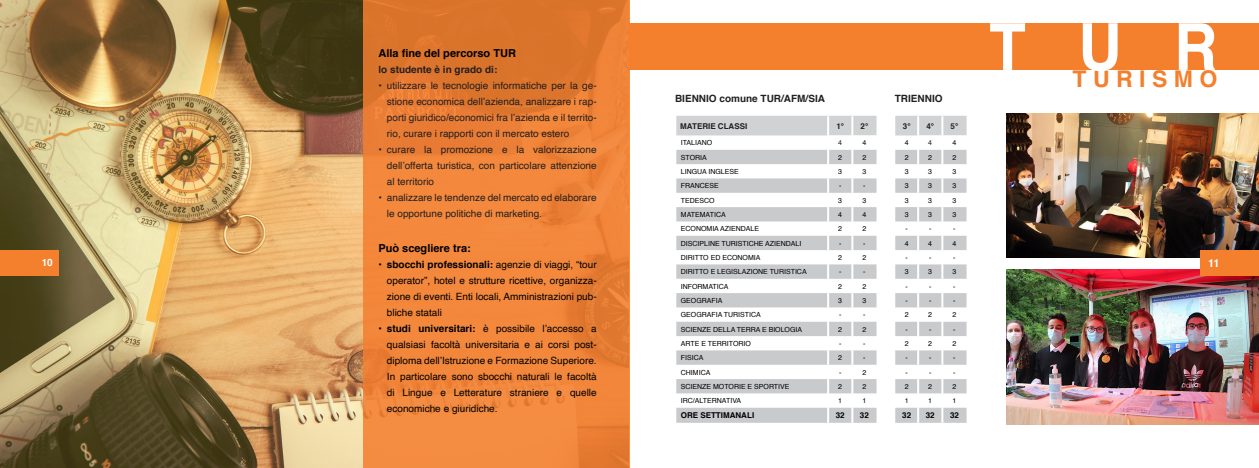
<style>
.page{position:relative;width:1259px;height:468px;background:#fff}
.page>*{position:absolute;margin:0;border:0;box-sizing:border-box;transform-origin:0 0}
.t1{font:700 64.8px "Helvetica";color:#fff;scale:.93 1}
.t2{font:700 23px "Helvetica";letter-spacing:.28em;color:#f4802e}
.t3{font:700 11px "Helvetica";color:#000}
.t4{font:700 11px "Helvetica";color:#fff}
.t5{font:10px/16px "Helvetica";color:#000;text-align:justify}
.t6{font:10px/16px "Helvetica";color:#231f20;text-align:justify}
.t7{font:700 10px "Helvetica";color:#231f20}
.t8{font:700 10px "Helvetica";color:#fff}
.t9{font:700 8px "Helvetica";color:#000001}
.t10{font:700 8px "Helvetica";color:#231f20}
.t11{font:7px "Helvetica";color:#000001}
.t12{font:7px "Helvetica";color:#000}
.t13{font:7px "Helvetica";color:#231f20}
.s1{font-weight:700}
</style>
<div class="page">
<svg style="left:363px;top:0;width:266px;height:468px;background:#ec8237"></svg>
<img style="left:0;top:0;width:362px;height:468px">
<div style="left:629px;top:23px;width:630px;height:47px;background:#f4802e"></div>
<svg style="left:676px;top:116px;width:200px;height:307px"></svg>
<svg style="left:895px;top:116px;width:71px;height:307px"></svg>
<img style="left:1006px;top:113px;width:253px;height:144px">
<img style="left:1006px;top:269px;width:253px;height:155px">
<div style="left:1200px;top:250px;width:59px;height:26px;background:#f4802e"></div>
<div style="left:0;top:250px;width:59px;height:26px;background:#f4802e"></div>
<p class="t1" style="left:989px;top:-5px;width:247px">T U R</p>
<p class="t2" style="left:1072px;top:60px;width:146px">TURISMO</p>
<p class="t3" style="left:378px;top:45px;width:139px">Alla fine del percorso TUR</p>
<p class="t7" style="left:378px;top:62px;width:120px">lo studente è in grado di:</p>
<p class="t6" style="left:387px;top:78px;width:211px;text-indent:-9px">• utilizzare le tecnologie informatiche per la ge&shy;stione economica dell’azienda, analizzare i rap&shy;porti giuridico/economici fra l’azienda e il territo&shy;rio, curare i rapporti con il mercato estero</p>
<p class="t6" style="left:387px;top:142px;width:211px;text-indent:-9px">• curare la promozione e la valorizzazione dell’offerta turistica, con particolare attenzione al territorio</p>
<p class="t6" style="left:387px;top:190px;width:211px;text-indent:-9px">• analizzare le tendenze del mercato ed elaborare le opportune politiche di marketing.</p>
<p class="t3" style="left:378px;top:239px;width:94px">Può scegliere tra:</p>
<p class="t5" style="left:387px;top:256px;width:211px;text-indent:-9px"><span class="s1">• sbocchi professionali:</span> agenzie di viaggi, “tour operator”, hotel e strutture ricettive, organizza&shy;zione di eventi. Enti locali, Amministrazioni pub&shy;bliche statali</p>
<p class="t5" style="left:387px;top:320px;width:211px;text-indent:-9px"><span class="s1">• studi universitari:</span> è possibile l’accesso a qualsiasi facoltà universitaria e ai corsi post&shy;diploma dell’Istruzione e Formazione Superiore.<br>In particolare sono sbocchi naturali le facoltà di Lingue e Letterature straniere e quelle economiche e giuridiche.</p>
<p class="t7" style="left:675px;top:91px;width:152px">BIENNIO comune TUR/AFM/SIA</p>
<p class="t7" style="left:894px;top:91px;width:49px">TRIENNIO</p>
<p class="t10" style="left:680px;top:119px;width:68px">MATERIE CLASSI</p>
<p class="t10" style="left:836px;top:119px;width:9px">1°</p>
<p class="t10" style="left:860px;top:119px;width:9px">2°</p>
<p class="t12" style="left:681px;top:137px;width:33px">ITALIANO</p>
<p class="t13" style="left:838px;top:137px;width:5px">4</p>
<p class="t12" style="left:862px;top:137px;width:5px">4</p>
<p class="t12" style="left:681px;top:152px;width:27px">STORIA</p>
<p class="t11" style="left:838px;top:152px;width:5px">2</p>
<p class="t11" style="left:862px;top:152px;width:5px">2</p>
<p class="t11" style="left:681px;top:166px;width:59px">LINGUA INGLESE</p>
<p class="t11" style="left:838px;top:166px;width:5px">3</p>
<p class="t11" style="left:862px;top:166px;width:5px">3</p>
<p class="t11" style="left:681px;top:180px;width:40px">FRANCESE</p>
<p class="t11" style="left:839px;top:180px;width:4px">-</p>
<p class="t11" style="left:863px;top:180px;width:4px">-</p>
<p class="t11" style="left:681px;top:195px;width:35px">TEDESCO</p>
<p class="t11" style="left:838px;top:195px;width:5px">3</p>
<p class="t11" style="left:862px;top:195px;width:5px">3</p>
<p class="t11" style="left:681px;top:209px;width:46px">MATEMATICA</p>
<p class="t11" style="left:838px;top:209px;width:5px">4</p>
<p class="t11" style="left:862px;top:209px;width:5px">4</p>
<p class="t11" style="left:681px;top:223px;width:80px">ECONOMIA AZIENDALE</p>
<p class="t11" style="left:838px;top:223px;width:5px">2</p>
<p class="t11" style="left:862px;top:223px;width:5px">2</p>
<p class="t11" style="left:681px;top:238px;width:122px">DISCIPLINE TURISTICHE AZIENDALI</p>
<p class="t11" style="left:839px;top:238px;width:4px">-</p>
<p class="t11" style="left:863px;top:238px;width:4px">-</p>
<p class="t11" style="left:681px;top:252px;width:81px">DIRITTO ED ECONOMIA</p>
<p class="t11" style="left:838px;top:252px;width:5px">2</p>
<p class="t11" style="left:862px;top:252px;width:5px">2</p>
<p class="t11" style="left:681px;top:266px;width:127px">DIRITTO E LEGISLAZIONE TURISTICA</p>
<p class="t11" style="left:839px;top:266px;width:4px">-</p>
<p class="t11" style="left:863px;top:266px;width:4px">-</p>
<p class="t11" style="left:681px;top:281px;width:49px">INFORMATICA</p>
<p class="t11" style="left:838px;top:281px;width:5px">2</p>
<p class="t11" style="left:862px;top:281px;width:5px">2</p>
<p class="t11" style="left:681px;top:295px;width:43px">GEOGRAFIA</p>
<p class="t11" style="left:838px;top:295px;width:5px">3</p>
<p class="t11" style="left:862px;top:295px;width:5px">3</p>
<p class="t11" style="left:681px;top:309px;width:82px">GEOGRAFIA TURISTICA</p>
<p class="t11" style="left:839px;top:309px;width:4px">-</p>
<p class="t11" style="left:863px;top:309px;width:4px">-</p>
<p class="t11" style="left:681px;top:324px;width:123px">SCIENZE DELLA TERRA E BIOLOGIA</p>
<p class="t11" style="left:838px;top:324px;width:5px">2</p>
<p class="t11" style="left:862px;top:324px;width:5px">2</p>
<p class="t11" style="left:681px;top:338px;width:72px">ARTE E TERRITORIO</p>
<p class="t11" style="left:839px;top:338px;width:4px">-</p>
<p class="t11" style="left:863px;top:338px;width:4px">-</p>
<p class="t11" style="left:681px;top:352px;width:24px">FISICA</p>
<p class="t11" style="left:838px;top:352px;width:5px">2</p>
<p class="t11" style="left:863px;top:352px;width:4px">-</p>
<p class="t11" style="left:681px;top:366px;width:31px">CHIMICA</p>
<p class="t11" style="left:839px;top:366px;width:4px">-</p>
<p class="t11" style="left:862px;top:366px;width:5px">2</p>
<p class="t11" style="left:681px;top:381px;width:110px">SCIENZE MOTORIE E SPORTIVE</p>
<p class="t11" style="left:838px;top:381px;width:5px">2</p>
<p class="t11" style="left:862px;top:381px;width:5px">2</p>
<p class="t11" style="left:681px;top:395px;width:62px">IRC/ALTERNATIVA</p>
<p class="t11" style="left:838px;top:395px;width:5px">1</p>
<p class="t11" style="left:862px;top:395px;width:5px">1</p>
<p class="t9" style="left:681px;top:409px;width:75px">ORE SETTIMANALI</p>
<p class="t9" style="left:836px;top:409px;width:10px">32</p>
<p class="t9" style="left:860px;top:409px;width:10px">32</p>
<p class="t10" style="left:903px;top:119px;width:9px">3°</p>
<p class="t10" style="left:926px;top:119px;width:9px">4°</p>
<p class="t10" style="left:950px;top:119px;width:9px">5°</p>
<p class="t12" style="left:904px;top:137px;width:5px">4</p>
<p class="t13" style="left:928px;top:137px;width:5px">4</p>
<p class="t12" style="left:952px;top:137px;width:5px">4</p>
<p class="t12" style="left:904px;top:152px;width:5px">2</p>
<p class="t11" style="left:928px;top:152px;width:5px">2</p>
<p class="t11" style="left:952px;top:152px;width:5px">2</p>
<p class="t11" style="left:904px;top:166px;width:5px">3</p>
<p class="t11" style="left:928px;top:166px;width:5px">3</p>
<p class="t11" style="left:952px;top:166px;width:5px">3</p>
<p class="t11" style="left:904px;top:180px;width:5px">3</p>
<p class="t11" style="left:928px;top:180px;width:5px">3</p>
<p class="t11" style="left:952px;top:180px;width:5px">3</p>
<p class="t11" style="left:904px;top:195px;width:5px">3</p>
<p class="t11" style="left:928px;top:195px;width:5px">3</p>
<p class="t11" style="left:952px;top:195px;width:5px">3</p>
<p class="t11" style="left:904px;top:209px;width:5px">3</p>
<p class="t11" style="left:928px;top:209px;width:5px">3</p>
<p class="t11" style="left:952px;top:209px;width:5px">3</p>
<p class="t11" style="left:905px;top:223px;width:4px">-</p>
<p class="t11" style="left:929px;top:223px;width:4px">-</p>
<p class="t11" style="left:953px;top:223px;width:4px">-</p>
<p class="t11" style="left:904px;top:238px;width:5px">4</p>
<p class="t11" style="left:928px;top:238px;width:5px">4</p>
<p class="t11" style="left:952px;top:238px;width:5px">4</p>
<p class="t11" style="left:905px;top:252px;width:4px">-</p>
<p class="t11" style="left:929px;top:252px;width:4px">-</p>
<p class="t11" style="left:953px;top:252px;width:4px">-</p>
<p class="t11" style="left:904px;top:266px;width:5px">3</p>
<p class="t11" style="left:928px;top:266px;width:5px">3</p>
<p class="t11" style="left:952px;top:266px;width:5px">3</p>
<p class="t11" style="left:905px;top:281px;width:4px">-</p>
<p class="t11" style="left:929px;top:281px;width:4px">-</p>
<p class="t11" style="left:953px;top:281px;width:4px">-</p>
<p class="t11" style="left:905px;top:295px;width:4px">-</p>
<p class="t11" style="left:929px;top:295px;width:4px">-</p>
<p class="t11" style="left:953px;top:295px;width:4px">-</p>
<p class="t11" style="left:904px;top:309px;width:5px">2</p>
<p class="t11" style="left:928px;top:309px;width:5px">2</p>
<p class="t11" style="left:952px;top:309px;width:5px">2</p>
<p class="t11" style="left:905px;top:324px;width:4px">-</p>
<p class="t11" style="left:929px;top:324px;width:4px">-</p>
<p class="t11" style="left:953px;top:324px;width:4px">-</p>
<p class="t11" style="left:904px;top:338px;width:5px">2</p>
<p class="t11" style="left:928px;top:338px;width:5px">2</p>
<p class="t11" style="left:952px;top:338px;width:5px">2</p>
<p class="t11" style="left:905px;top:352px;width:4px">-</p>
<p class="t11" style="left:929px;top:352px;width:4px">-</p>
<p class="t11" style="left:953px;top:352px;width:4px">-</p>
<p class="t11" style="left:905px;top:366px;width:4px">-</p>
<p class="t11" style="left:929px;top:366px;width:4px">-</p>
<p class="t11" style="left:953px;top:366px;width:4px">-</p>
<p class="t11" style="left:904px;top:381px;width:5px">2</p>
<p class="t11" style="left:928px;top:381px;width:5px">2</p>
<p class="t11" style="left:952px;top:381px;width:5px">2</p>
<p class="t11" style="left:904px;top:395px;width:5px">1</p>
<p class="t11" style="left:928px;top:395px;width:5px">1</p>
<p class="t11" style="left:952px;top:395px;width:5px">1</p>
<p class="t9" style="left:902px;top:409px;width:10px">32</p>
<p class="t9" style="left:926px;top:409px;width:10px">32</p>
<p class="t9" style="left:950px;top:409px;width:10px">32</p>
<p class="t8" style="left:42px;top:255px;width:13px">10</p>
<p class="t4" style="left:1208px;top:254px;width:13px">11</p>
</div>
